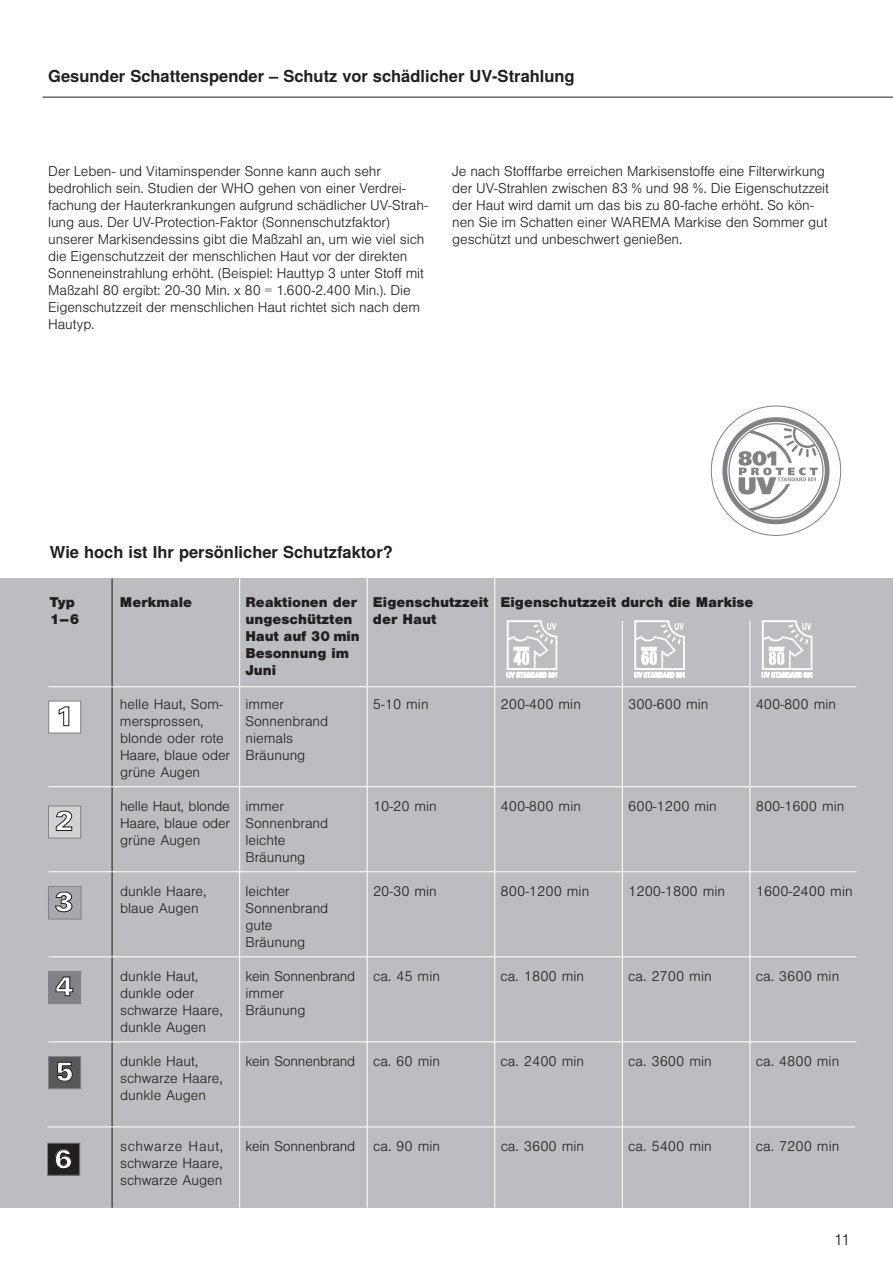
<style>
.page{position:relative;width:893px;height:1263px;background:#fff}
.page>*{position:absolute;margin:0;border:0;box-sizing:border-box;transform-origin:0 0}
.t1{font:900 27.45px "Univers";color:#fff}
.t2{font:900 27.15px "Univers";color:#fff}
.t3{font:900 26.85px "Univers";color:#fff}
.t4{font:900 26.55px "Univers";color:#fff}
.t5{font:700 16.5px "Nimbus San LOT";color:#231f20}
.t6{font:300 15px "Nimbus San LOT";color:#231f20}
.t7{font:300 13.5px/17px "Nimbus San LOT";letter-spacing:-.005em;color:#231f20}
.t8{font:900 13.5px/17px "Nimbus San LOT";color:#231f20}
.t9{font:300 13.5px "Nimbus San LOT";letter-spacing:.05em;color:#231f20}
</style>
<div class="page">
<hr style="left:43px;top:97px;width:850px;height:1px;background:#231f20">
<div style="left:0;top:578px;width:893px;height:629px;background:#bcbdc0"></div>
<hr style="left:112px;top:578px;width:1px;height:630px;background:#231f20">
<hr style="left:239px;top:578px;width:1px;height:630px;background:#fff">
<hr style="left:367px;top:578px;width:1px;height:630px;background:#fff">
<hr style="left:494px;top:578px;width:1px;height:630px;background:#fff">
<hr style="left:622px;top:621px;width:1px;height:587px;background:#fff">
<hr style="left:749px;top:621px;width:1px;height:587px;background:#fff">
<svg style="left:506px;top:620px;width:52px;height:58px"></svg>
<svg style="left:507px;top:620px;width:50px;height:58px"></svg>
<svg style="left:634px;top:620px;width:51px;height:58px"></svg>
<svg style="left:762px;top:620px;width:50px;height:58px"></svg>
<svg style="left:710px;top:405px;width:132px;height:131px"></svg>
<hr style="left:48px;top:686px;width:808px;height:1px;background:#fff">
<hr style="left:48px;top:786px;width:808px;height:1px;background:#fff">
<hr style="left:48px;top:871px;width:808px;height:1px;background:#fff">
<hr style="left:48px;top:956px;width:808px;height:1px;background:#fff">
<hr style="left:48px;top:1041px;width:808px;height:1px;background:#fff">
<hr style="left:47px;top:1126px;width:808px;height:1px;background:#fff">
<div style="left:48px;top:701px;width:33px;height:32px;background:#fff;border:1px solid #808285"></div>
<svg style="left:59px;top:706px;width:10px;height:20px"></svg>
<div style="left:48px;top:806px;width:33px;height:32px;background:#d1d2d4;border:1px solid #808285"></div>
<svg style="left:56px;top:810px;width:16px;height:21px"></svg>
<div style="left:48px;top:886px;width:33px;height:33px;background:#a8a9ad;border:1px solid #808285"></div>
<svg style="left:55px;top:891px;width:18px;height:21px"></svg>
<div style="left:48px;top:971px;width:33px;height:33px;background:#808285"></div>
<svg style="left:55px;top:976px;width:18px;height:20px"></svg>
<div style="left:48px;top:1056px;width:33px;height:33px;background:#57585a;border:1px solid #808285"></div>
<svg style="left:57px;top:1062px;width:16px;height:20px"></svg>
<div style="left:48px;top:1143px;width:32px;height:32px;background:#231f20"></div>
<div style="left:47px;top:1143px;width:33px;height:32px;border:1px solid #808285"></div>
<p class="t5" style="left:48px;top:66px;width:528px">Gesunder Schattenspender – Schutz vor schädlicher UV-Strahlung</p>
<p class="t7" style="left:48px;top:163px;width:381px">Der Leben- und Vitaminspender Sonne kann auch sehr bedrohlich sein. Studien der WHO gehen von einer Verdrei&shy;fachung der Hauterkrankungen aufgrund schädlicher UV-Strah&shy;lung aus. Der UV-Protection-Faktor (Sonnenschutzfaktor) unserer Markisendessins gibt die Maßzahl an, um wie viel sich die Eigenschutzzeit der menschlichen Haut vor der direkten Sonneneinstrahlung erhöht. (Beispiel: Hauttyp 3 unter Stoff mit Maßzahl 80 ergibt: 20-30 Min. x 80 = 1.600-2.400 Min.). Die Eigenschutzzeit der menschlichen Haut richtet sich nach dem Hautyp.</p>
<p class="t7" style="left:452px;top:163px;width:378px">Je nach Stofffarbe erreichen Markisenstoffe eine Filterwirkung der UV-Strahlen zwischen 83 % und 98 %. Die Eigenschutzzeit der Haut wird damit um das bis zu 80-fache erhöht. So kön&shy;nen Sie im Schatten einer WAREMA Markise den Sommer gut geschützt und unbeschwert genießen.</p>
<p class="t5" style="left:50px;top:542px;width:345px">Wie hoch ist Ihr persönlicher Schutzfaktor?</p>
<p class="t8" style="left:50px;top:593px;width:27px">Typ</p>
<p class="t8" style="left:120px;top:593px;width:74px">Merkmale</p>
<p class="t8" style="left:245px;top:593px;width:510px">Reaktionen der Eigenschutzzeit Eigenschutzzeit durch die Markise</p>
<p class="t8" style="left:50px;top:610px;width:31px">1–6</p>
<p class="t8" style="left:245px;top:610px;width:109px">ungeschützten</p>
<p class="t8" style="left:373px;top:610px;width:65px">der Haut</p>
<p class="t8" style="left:245px;top:627px;width:116px">Haut auf 30 min<br>Besonnung im<br>Juni</p>
<p class="t7" style="left:120px;top:696px;width:104px">helle Haut, Som-</p>
<p class="t7" style="left:245px;top:696px;width:40px">immer</p>
<p class="t7" style="left:373px;top:696px;width:57px">5-10 min</p>
<p class="t7" style="left:501px;top:696px;width:82px">200-400 min</p>
<p class="t7" style="left:628px;top:696px;width:82px">300-600 min</p>
<p class="t7" style="left:756px;top:696px;width:82px">400-800 min</p>
<p class="t7" style="left:120px;top:713px;width:85px">mersprossen,</p>
<p class="t7" style="left:245px;top:713px;width:84px">Sonnenbrand</p>
<p class="t7" style="left:120px;top:730px;width:105px">blonde oder rote</p>
<p class="t7" style="left:120px;top:730px;width:187px;text-indent:125px">niemals<br>Haare, blaue oder Bräunung grüne Augen</p>
<p class="t7" style="left:120px;top:798px;width:166px">helle Haut, blonde immer</p>
<p class="t7" style="left:373px;top:798px;width:65px">10-20 min</p>
<p class="t7" style="left:501px;top:798px;width:82px">400-800 min</p>
<p class="t7" style="left:628px;top:798px;width:90px">600-1200 min</p>
<p class="t7" style="left:756px;top:798px;width:90px">800-1600 min</p>
<p class="t7" style="left:120px;top:815px;width:210px">Haare, blaue oder Sonnenbrand grüne Augen</p>
<h1 class="t1" style="left:55px;top:804px;width:20px">2</h1>
<p class="t7" style="left:245px;top:832px;width:61px">leichte<br>Bräunung</p>
<h1 class="t1" style="left:55px;top:884px;width:20px">3</h1>
<h2 class="t2" style="left:55px;top:969px;width:20px">4</h2>
<h3 class="t3" style="left:56px;top:1054px;width:19px">5</h3>
<h3 class="t4" style="left:55px;top:1142px;width:19px">6</h3>
<p class="t7" style="left:120px;top:883px;width:88px">dunkle Haare,</p>
<p class="t7" style="left:245px;top:883px;width:46px">leichter</p>
<p class="t7" style="left:373px;top:883px;width:65px">20-30 min</p>
<p class="t7" style="left:501px;top:883px;width:90px">800-1200 min</p>
<p class="t7" style="left:628px;top:883px;width:98px">1200-1800 min</p>
<p class="t7" style="left:756px;top:883px;width:98px">1600-2400 min</p>
<p class="t7" style="left:120px;top:900px;width:80px">blaue Augen</p>
<p class="t7" style="left:245px;top:900px;width:84px">Sonnenbrand gute<br>Bräunung</p>
<p class="t7" style="left:120px;top:968px;width:80px">dunkle Haut,</p>
<p class="t7" style="left:245px;top:968px;width:111px">kein Sonnenbrand</p>
<p class="t7" style="left:373px;top:968px;width:69px">ca. 45 min</p>
<p class="t7" style="left:501px;top:968px;width:85px">ca. 1800 min</p>
<p class="t7" style="left:628px;top:968px;width:85px">ca. 2700 min</p>
<p class="t7" style="left:756px;top:968px;width:85px">ca. 3600 min</p>
<p class="t7" style="left:120px;top:985px;width:76px">dunkle oder</p>
<p class="t7" style="left:245px;top:985px;width:40px">immer</p>
<p class="t7" style="left:120px;top:1002px;width:104px">schwarze Haare,</p>
<p class="t7" style="left:245px;top:1002px;width:61px">Bräunung</p>
<p class="t7" style="left:120px;top:1019px;width:87px">dunkle Augen</p>
<p class="t7" style="left:120px;top:1053px;width:80px">dunkle Haut,</p>
<p class="t7" style="left:245px;top:1053px;width:111px">kein Sonnenbrand</p>
<p class="t7" style="left:373px;top:1053px;width:69px">ca. 60 min</p>
<p class="t7" style="left:501px;top:1053px;width:85px">ca. 2400 min</p>
<p class="t7" style="left:628px;top:1053px;width:85px">ca. 3600 min</p>
<p class="t7" style="left:756px;top:1053px;width:85px">ca. 4800 min</p>
<p class="t7" style="left:120px;top:1070px;width:104px">schwarze Haare, dunkle Augen</p>
<p class="t9" style="left:120px;top:1138px;width:105px">schwarze Haut,</p>
<p class="t7" style="left:246px;top:1138px;width:111px">kein Sonnenbrand</p>
<p class="t7" style="left:373px;top:1138px;width:69px">ca. 90 min</p>
<p class="t7" style="left:501px;top:1138px;width:85px">ca. 3600 min</p>
<p class="t7" style="left:628px;top:1138px;width:85px">ca. 5400 min</p>
<p class="t7" style="left:756px;top:1138px;width:85px">ca. 7200 min</p>
<p class="t7" style="left:120px;top:1155px;width:104px">schwarze Haare, schwarze Augen</p>
<p class="t6" style="left:834px;top:1230px;width:18px">11</p>
</div>
